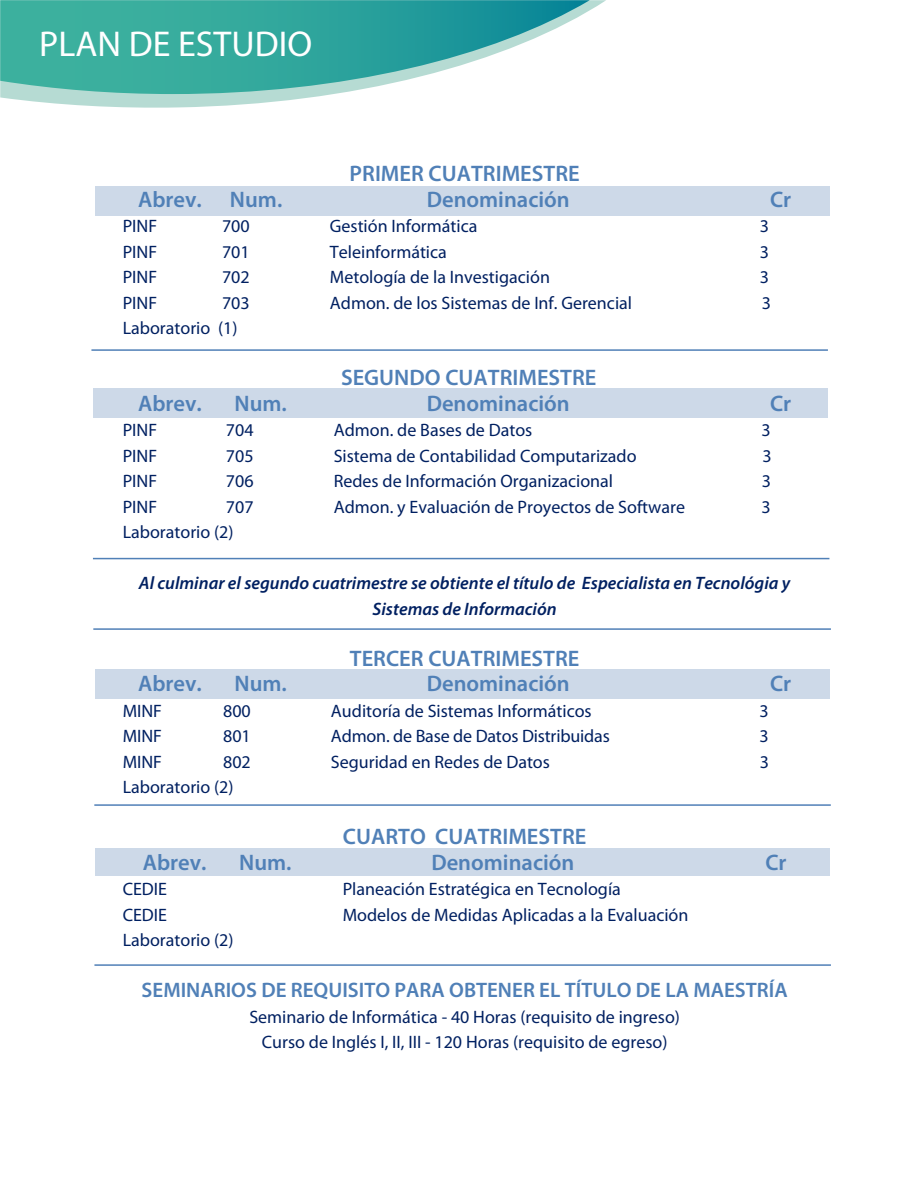
<style>
.page{position:relative;width:918px;height:1188px;background:#fff}
.page>*{position:absolute;margin:0;border:0;box-sizing:border-box;transform-origin:0 0}
.t1{font:36px "Myriad Pro";color:#fff}
.t2{font:600 22.5px "Myriad Pro";color:#5080b7}
.t3{font:600 21px "Myriad Pro";color:#5080b7}
.t4{font:18px/25.5px "Myriad Pro";color:#002061;text-align:center}
.t5{font:italic 600 18px/25.5px "Myriad Pro";color:#002061;text-align:center}
</style>
<div class="page">
<svg style="left:0;top:0;width:606px;height:108px"></svg>
<svg style="left:0;top:0;width:590px;height:94px"></svg>
<div style="left:95px;top:849px;width:735px;height:27px;background:#cdd9e8"></div>
<div style="left:95px;top:669px;width:735px;height:30px;background:#cdd9e8"></div>
<div style="left:93px;top:388px;width:735px;height:30px;background:#cdd9e8"></div>
<div style="left:95px;top:186px;width:735px;height:30px;background:#cdd9e8"></div>
<hr style="left:93px;top:558px;width:736px;height:1px;background:#5080b7">
<hr style="left:93px;top:628px;width:738px;height:2px;background:#5080b7">
<hr style="left:94px;top:964px;width:737px;height:2px;background:#5080b7">
<hr style="left:91px;top:349px;width:737px;height:2px;background:#5080b7">
<hr style="left:94px;top:804px;width:737px;height:2px;background:#5080b7">
<h1 class="t1" style="left:39px;top:22px;width:274px">PLAN DE ESTUDIO</h1>
<p class="t2" style="left:350px;top:159px;width:232px">PRIMER CUATRIMESTRE</p>
<p class="t2" style="left:138px;top:185px;width:146px">Abrev. Num.</p>
<p class="t2" style="left:427px;top:185px;width:145px">Denominación</p>
<p class="t2" style="left:770px;top:185px;width:23px">Cr</p>
<p class="t4" style="left:123px;top:213px;width:36px">PINF</p>
<p class="t4" style="left:222px;top:213px;width:29px">700</p>
<p class="t4" style="left:330px;top:213px;width:149px">Gestión Informática</p>
<p class="t4" style="left:760px;top:213px;width:11px">3</p>
<p class="t4" style="left:123px;top:239px;width:36px">PINF</p>
<p class="t4" style="left:222px;top:239px;width:29px">701</p>
<p class="t4" style="left:330px;top:239px;width:119px">Teleinformática</p>
<p class="t4" style="left:760px;top:239px;width:11px">3</p>
<p class="t4" style="left:123px;top:264px;width:36px">PINF</p>
<p class="t4" style="left:222px;top:264px;width:29px">702</p>
<p class="t4" style="left:330px;top:264px;width:222px">Metología de la Investigación</p>
<p class="t4" style="left:760px;top:264px;width:11px">3</p>
<p class="t4" style="left:123px;top:290px;width:36px">PINF</p>
<p class="t4" style="left:222px;top:290px;width:29px">703</p>
<p class="t4" style="left:330px;top:290px;width:304px">Admon. de los Sistemas de Inf. Gerencial</p>
<p class="t4" style="left:762px;top:290px;width:11px">3</p>
<p class="t4" style="left:123px;top:315px;width:116px">Laboratorio (1)</p>
<p class="t2" style="left:341px;top:363px;width:257px">SEGUNDO CUATRIMESTRE</p>
<p class="t2" style="left:138px;top:389px;width:65px">Abrev.</p>
<p class="t2" style="left:235px;top:389px;width:54px">Num.</p>
<p class="t2" style="left:427px;top:389px;width:145px">Denominación</p>
<p class="t2" style="left:770px;top:389px;width:23px">Cr</p>
<p class="t4" style="left:123px;top:417px;width:36px">PINF</p>
<p class="t4" style="left:226px;top:417px;width:29px">704</p>
<p class="t4" style="left:334px;top:417px;width:200px">Admon. de Bases de Datos</p>
<p class="t4" style="left:761px;top:417px;width:11px">3</p>
<p class="t4" style="left:123px;top:443px;width:36px">PINF</p>
<p class="t4" style="left:226px;top:443px;width:29px">705</p>
<p class="t4" style="left:334px;top:443px;width:304px">Sistema de Contabilidad Computarizado</p>
<p class="t4" style="left:763px;top:443px;width:11px">3</p>
<p class="t4" style="left:123px;top:468px;width:36px">PINF</p>
<p class="t4" style="left:226px;top:468px;width:29px">706</p>
<p class="t4" style="left:334px;top:468px;width:281px">Redes de Información Organizacional</p>
<p class="t4" style="left:762px;top:468px;width:11px">3</p>
<p class="t4" style="left:123px;top:494px;width:36px">PINF</p>
<p class="t4" style="left:226px;top:494px;width:29px">707</p>
<p class="t4" style="left:334px;top:494px;width:353px">Admon. y Evaluación de Proyectos de Software</p>
<p class="t4" style="left:761px;top:494px;width:11px">3</p>
<p class="t4" style="left:123px;top:519px;width:112px">Laboratorio (2)</p>
<p class="t5" style="left:139px;top:570px;width:653px">Al culminar el segundo cuatrimestre se obtiente el título de Especialista en Tecnológia y<br>Sistemas de Información</p>
<p class="t2" style="left:350px;top:644px;width:231px">TERCER CUATRIMESTRE</p>
<p class="t2" style="left:138px;top:669px;width:65px">Abrev.</p>
<p class="t2" style="left:235px;top:669px;width:54px">Num.</p>
<p class="t2" style="left:427px;top:669px;width:145px">Denominación</p>
<p class="t2" style="left:770px;top:669px;width:23px">Cr</p>
<p class="t4" style="left:123px;top:698px;width:41px">MINF</p>
<p class="t4" style="left:223px;top:698px;width:29px">800</p>
<p class="t4" style="left:331px;top:698px;width:262px">Auditoría de Sistemas Informáticos</p>
<p class="t4" style="left:760px;top:698px;width:11px">3</p>
<p class="t4" style="left:123px;top:723px;width:41px">MINF</p>
<p class="t4" style="left:223px;top:723px;width:29px">801</p>
<p class="t4" style="left:331px;top:723px;width:280px">Admon. de Base de Datos Distribuidas</p>
<p class="t4" style="left:760px;top:723px;width:11px">3</p>
<p class="t4" style="left:123px;top:749px;width:41px">MINF</p>
<p class="t4" style="left:223px;top:749px;width:29px">802</p>
<p class="t4" style="left:331px;top:749px;width:221px">Seguridad en Redes de Datos</p>
<p class="t4" style="left:760px;top:749px;width:11px">3</p>
<p class="t4" style="left:123px;top:774px;width:112px">Laboratorio (2)</p>
<p class="t2" style="left:343px;top:822px;width:245px">CUARTO CUATRIMESTRE</p>
<p class="t2" style="left:143px;top:848px;width:65px">Abrev.</p>
<p class="t2" style="left:239px;top:848px;width:54px">Num.</p>
<p class="t2" style="left:431px;top:848px;width:145px">Denominación</p>
<p class="t2" style="left:765px;top:848px;width:23px">Cr</p>
<p class="t4" style="left:123px;top:876px;width:46px">CEDIE</p>
<p class="t4" style="left:343px;top:876px;width:280px">Planeación Estratégica en Tecnología</p>
<p class="t4" style="left:123px;top:902px;width:46px">CEDIE</p>
<p class="t4" style="left:343px;top:902px;width:347px">Modelos de Medidas Aplicadas a la Evaluación</p>
<p class="t4" style="left:123px;top:927px;width:112px">Laboratorio (2)</p>
<p class="t3" style="left:142px;top:977px;width:648px">SEMINARIOS DE REQUISITO PARA OBTENER EL TÍTULO DE LA MAESTRÍA</p>
<p class="t4" style="left:249px;top:1004px;width:432px">Seminario de Informática - 40 Horas (requisito de ingreso)<br>Curso de Inglés I, II, III - 120 Horas (requisito de egreso)</p>
</div>
